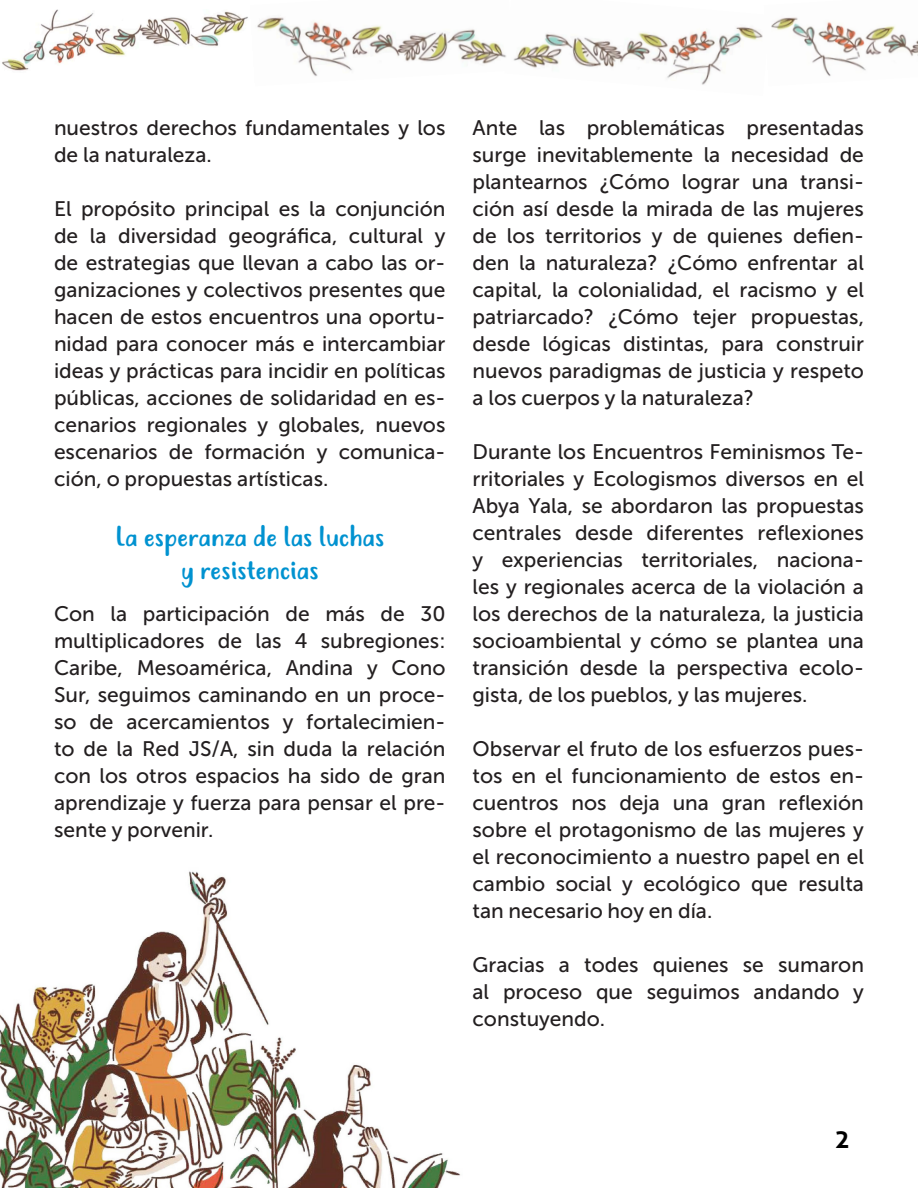
<style>
.page{position:relative;width:918px;height:1188px;background:#fff}
.page>*{position:absolute;margin:0;border:0;box-sizing:border-box;transform-origin:0 0}
.Paragraph_Style_2{font:27px/32.4px "Justtellmewhat";color:#0092d0;text-align:center}
.t1{font:700 24px "Relay";color:#000}
.Paragraph_Style_2-2{font:21px/27px "Museo Sans 500";color:#231f20;text-align:justify}
</style>
<div class="page">
<img style="left:2px;top:9px;width:246px;height:62px">
<img style="left:513px;top:26px;width:250px;height:59px">
<img style="left:257px;top:17px;width:249px;height:60px">
<img style="left:771px;top:17px;width:147px;height:60px">
<img style="left:0;top:871px;width:461px;height:317px">
<p class="Paragraph_Style_2-2" style="left:54px;top:114px;width:393px">nuestros derechos fundamentales y los de la naturaleza.</p>
<p class="Paragraph_Style_2-2" style="left:54px;top:195px;width:393px">El propósito principal es la conjunción de la diversidad geográfica, cultural y de estrategias que llevan a cabo las or&shy;ganizaciones y colectivos presentes que hacen de estos encuentros una oportu&shy;nidad para conocer más e intercambiar ideas y prácticas para incidir en políticas públicas, acciones de solidaridad en es&shy;cenarios regionales y globales, nuevos escenarios de formación y comunica&shy;ción, o propuestas artísticas.</p>
<p class="Paragraph_Style_2" style="left:115px;top:523px;width:271px">La esperanza de las luchas y resistencias</p>
<p class="Paragraph_Style_2-2" style="left:54px;top:600px;width:393px">Con la participación de más de 30 multiplicadores de las 4 subregiones:<br>Caribe, Mesoamérica, Andina y Cono Sur, seguimos caminando en un proce&shy;so de acercamientos y fortalecimien&shy;to de la Red JS/A, sin duda la relación con los otros espacios ha sido de gran aprendizaje y fuerza para pensar el pre&shy;sente y porvenir.</p>
<p class="Paragraph_Style_2-2" style="left:472px;top:114px;width:393px">Ante las problemáticas presentadas surge inevitablemente la necesidad de plantearnos ¿Cómo lograr una transi&shy;ción así desde la mirada de las mujeres de los territorios y de quienes defien&shy;den la naturaleza? ¿Cómo enfrentar al capital, la colonialidad, el racismo y el patriarcado? ¿Cómo tejer propuestas, desde lógicas distintas, para construir nuevos paradigmas de justicia y respeto a los cuerpos y la naturaleza?</p>
<p class="Paragraph_Style_2-2" style="left:472px;top:438px;width:393px">Durante los Encuentros Feminismos Te&shy;rritoriales y Ecologismos diversos en el Abya Yala, se abordaron las propuestas centrales desde diferentes reflexiones y experiencias territoriales, naciona&shy;les y regionales acerca de la violación a los derechos de la naturaleza, la justicia socioambiental y cómo se plantea una transición desde la perspectiva ecolo&shy;gista, de los pueblos, y las mujeres.</p>
<p class="Paragraph_Style_2-2" style="left:472px;top:735px;width:393px">Observar el fruto de los esfuerzos pues&shy;tos en el funcionamiento de estos en&shy;cuentros nos deja una gran reflexión sobre el protagonismo de las mujeres y el reconocimiento a nuestro papel en el cambio social y ecológico que resulta tan necesario hoy en día.</p>
<p class="Paragraph_Style_2-2" style="left:472px;top:951px;width:393px">Gracias a todes quienes se sumaron al proceso que seguimos andando y constuyendo.</p>
<p class="t1" style="left:836px;top:1125px;width:14px">2</p>
</div>
